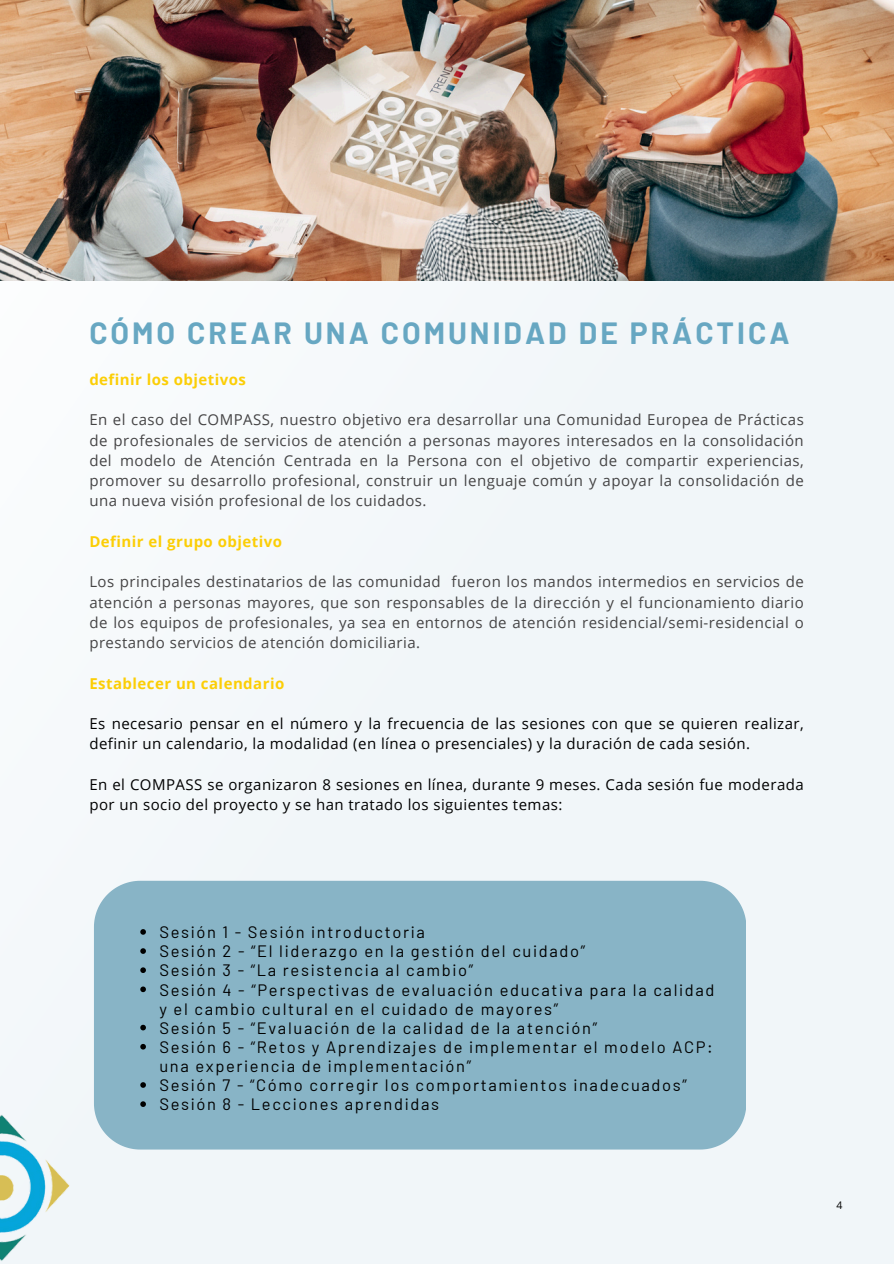
<style>
.page{position:relative;width:894px;height:1264px;background:#fff}
.page>*{position:absolute;margin:0;border:0;box-sizing:border-box;transform-origin:0 0}
.t1{font:700 30px "Barlow";letter-spacing:.1em;color:#67a7c2}
.t2{font:16.5px/19.2px "Barlow";letter-spacing:.1em;color:#000}
.t3{font:15px/20.2px "Open Sans";letter-spacing:.03em;color:#454445;text-align:justify}
.t4{font:15px/20.2px "Open Sans";letter-spacing:.03em;color:#000}
.t5{font:700 15px "Open Sans";letter-spacing:.03em;color:#fcce06}
.t6{font:10.5px "Open Sans";color:#000}
</style>
<div class="page">
<div style="left:0;top:0;width:893px;height:1263px;background:#f1f6f9"></div>
<img style="left:0;top:0;width:893px;height:281px">
<img style="left:0;top:1115px;width:70px;height:146px">
<div style="left:94px;top:880px;width:651px;height:269px;background:#88b4c6"></div>
<svg style="left:140px;top:929px;width:6px;height:5px"></svg>
<svg style="left:140px;top:948px;width:6px;height:5px"></svg>
<svg style="left:140px;top:967px;width:6px;height:6px"></svg>
<svg style="left:140px;top:986px;width:6px;height:6px"></svg>
<svg style="left:140px;top:1024px;width:6px;height:6px"></svg>
<svg style="left:140px;top:1043px;width:6px;height:6px"></svg>
<svg style="left:140px;top:1082px;width:6px;height:5px"></svg>
<svg style="left:140px;top:1101px;width:6px;height:5px"></svg>
<p class="t1" style="left:89px;top:314px;width:701px">CÓMO CREAR UNA COMUNIDAD DE PRÁCTICA</p>
<p class="t5" style="left:89px;top:369px;width:158px">definir los objetivos</p>
<h1 class="t3" style="left:89px;top:409px;width:715px">En el caso del COMPASS, nuestro objetivo era desarrollar una Comunidad Europea de Prácticas de profesionales de servicios de atención a personas mayores interesados en la consolidación del modelo de Atención Centrada en la Persona con el objetivo de compartir experiencias, promover su desarrollo profesional, construir un lenguaje común y apoyar la consolidación de una nueva visión profesional de los cuidados.</h1>
<h2 class="t5" style="left:89px;top:531px;width:194px">Definir el grupo objetivo</h2>
<p class="t3" style="left:89px;top:571px;width:715px">Los principales destinatarios de las comunidad fueron los mandos intermedios en servicios de atención a personas mayores, que son responsables de la dirección y el funcionamiento diario de los equipos de profesionales, ya sea en entornos de atención residencial/semi-residencial o prestando servicios de atención domiciliaria.</p>
<h2 class="t5" style="left:89px;top:672px;width:196px">Establecer un calendario</h2>
<p class="t4" style="left:89px;top:713px;width:715px">Es necesario pensar en el número y la frecuencia de las sesiones con que se quieren realizar, definir un calendario, la modalidad (en línea o presenciales) y la duración de cada sesión.</p>
<h2 class="t4" style="left:89px;top:774px;width:715px">En el COMPASS se organizaron 8 sesiones en línea, durante 9 meses. Cada sesión fue moderada por un socio del proyecto y se han tratado los siguientes temas:</h2>
<p class="t2" style="left:159px;top:921px;width:267px">Sesión 1 - Sesión introductoria</p>
<p class="t2" style="left:159px;top:941px;width:427px">Sesión 2 - “El liderazgo en la gestión del cuidado”</p>
<p class="t2" style="left:159px;top:960px;width:315px">Sesión 3 - “La resistencia al cambio”</p>
<p class="t2" style="left:159px;top:979px;width:556px">Sesión 4 - “Perspectivas de evaluación educativa para la calidad y el cambio cultural en el cuidado de mayores”</p>
<p class="t2" style="left:159px;top:1017px;width:439px">Sesión 5 - “Evaluación de la calidad de la atención”</p>
<p class="t2" style="left:159px;top:1036px;width:554px">Sesión 6 - “Retos y Aprendizajes de implementar el modelo ACP: una experiencia de implementación”</p>
<p class="t2" style="left:159px;top:1074px;width:529px">Sesión 7 - “Cómo corregir los comportamientos inadecuados”</p>
<p class="t2" style="left:159px;top:1094px;width:281px">Sesión 8 - Lecciones aprendidas</p>
<p class="t6" style="left:836px;top:1197px;width:7px">4</p>
</div>
